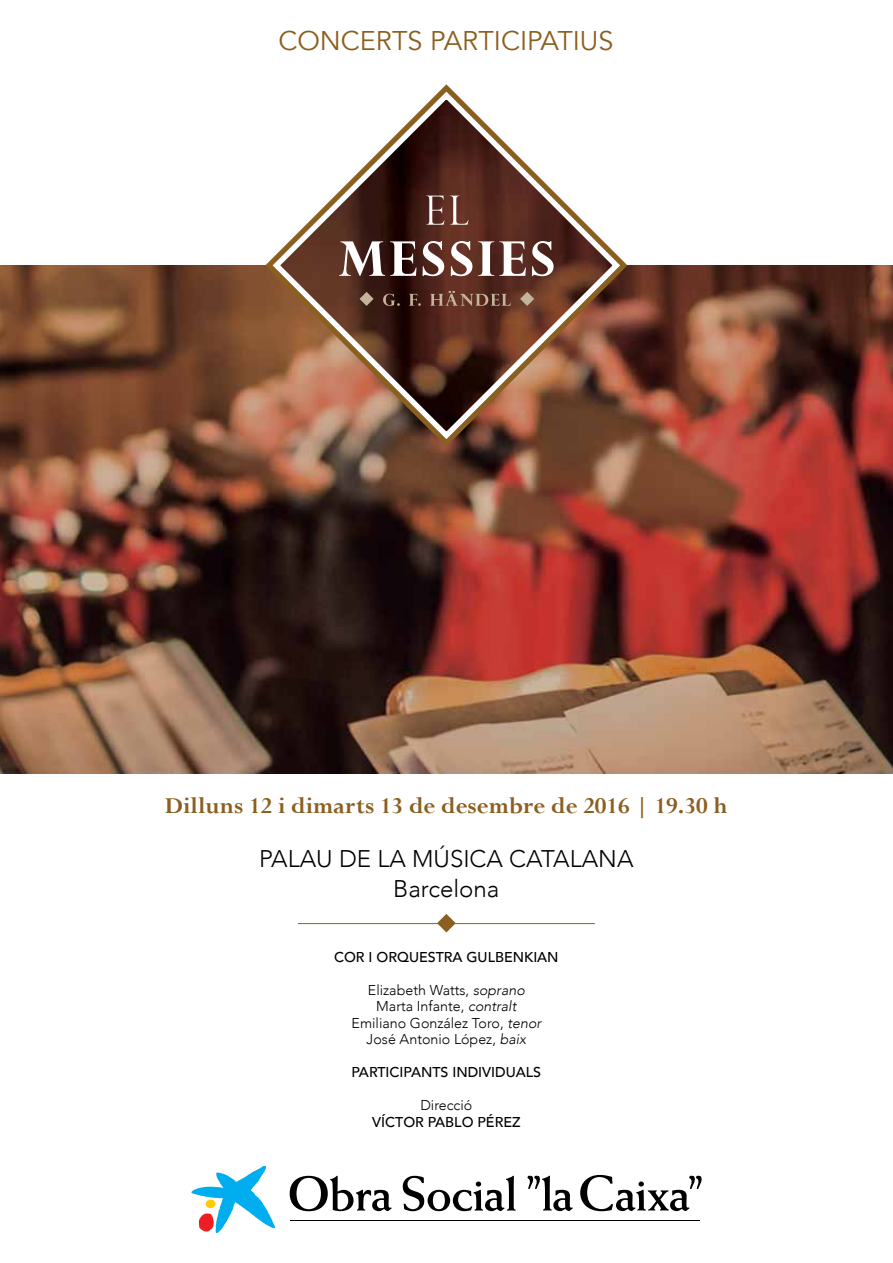
<style>
.page{position:relative;width:893px;height:1263px;background:#fff}
.page>*{position:absolute;margin:0;border:0;box-sizing:border-box;transform-origin:0 0}
.t1{font:27px "Avenir";color:#8b5f20}
.t2{font:700 25.35px "Perpetua";color:#8b5f20}
.t3{font:300 24px/29.2px "Avenir";color:#000;text-align:center}
.t4{font:300 14.25px/16.5px "Avenir";color:#000;text-align:center}
.t5{font:500 14.25px "Avenir";color:#000}
</style>
<div class="page">
<img style="left:0;top:266px;width:893px;height:508px">
<svg style="left:265px;top:84px;width:362px;height:362px"></svg>
<svg style="left:269px;top:88px;width:355px;height:355px"></svg>
<svg style="left:437px;top:914px;width:19px;height:18px"></svg>
<hr style="left:298px;top:923px;width:297px;height:1px;background:#8b5f20">
<svg style="left:191px;top:1166px;width:84px;height:67px"></svg>
<hr style="left:290px;top:1220px;width:410px;height:1px;background:#000">
<svg style="left:527px;top:1175px;width:46px;height:36px"></svg>
<svg style="left:580px;top:1175px;width:122px;height:36px"></svg>
<svg style="left:290px;top:1176px;width:102px;height:35px"></svg>
<svg style="left:403px;top:1176px;width:113px;height:35px"></svg>
<svg style="left:426px;top:196px;width:42px;height:29px"></svg>
<svg style="left:272px;top:241px;width:349px;height:200px;background:#805643"></svg>
<h1 class="t1" style="left:278px;top:24px;width:337px">CONCERTS PARTICIPATIUS</h1>
<h2 class="t2" style="left:165px;top:790px;width:564px">Dilluns 12 i dimarts 13 de desembre de 2016 | 19.30 h</h2>
<h3 class="t3" style="left:259px;top:844px;width:376px">Palau de la Música Catalana<br>Barcelona</h3>
<p class="t5" style="left:334px;top:944px;width:226px">COR I ORQUESTRA GULBENKIAN</p>
<p class="t4" style="left:352px;top:982px;width:194px">Elizabeth Watts, soprano<br>Marta I nfante, contralt<br>Emiliano González Toro, tenor<br>José Antonio López, baix</p>
<p class="t5" style="left:352px;top:1060px;width:191px">PARTICIPANTS INDIVIDUALS</p>
<p class="t4" style="left:420px;top:1097px;width:53px">Direcció</p>
<p class="t5" style="left:372px;top:1109px;width:150px">VÍCTOR PABLO PÉREZ</p>
</div>
